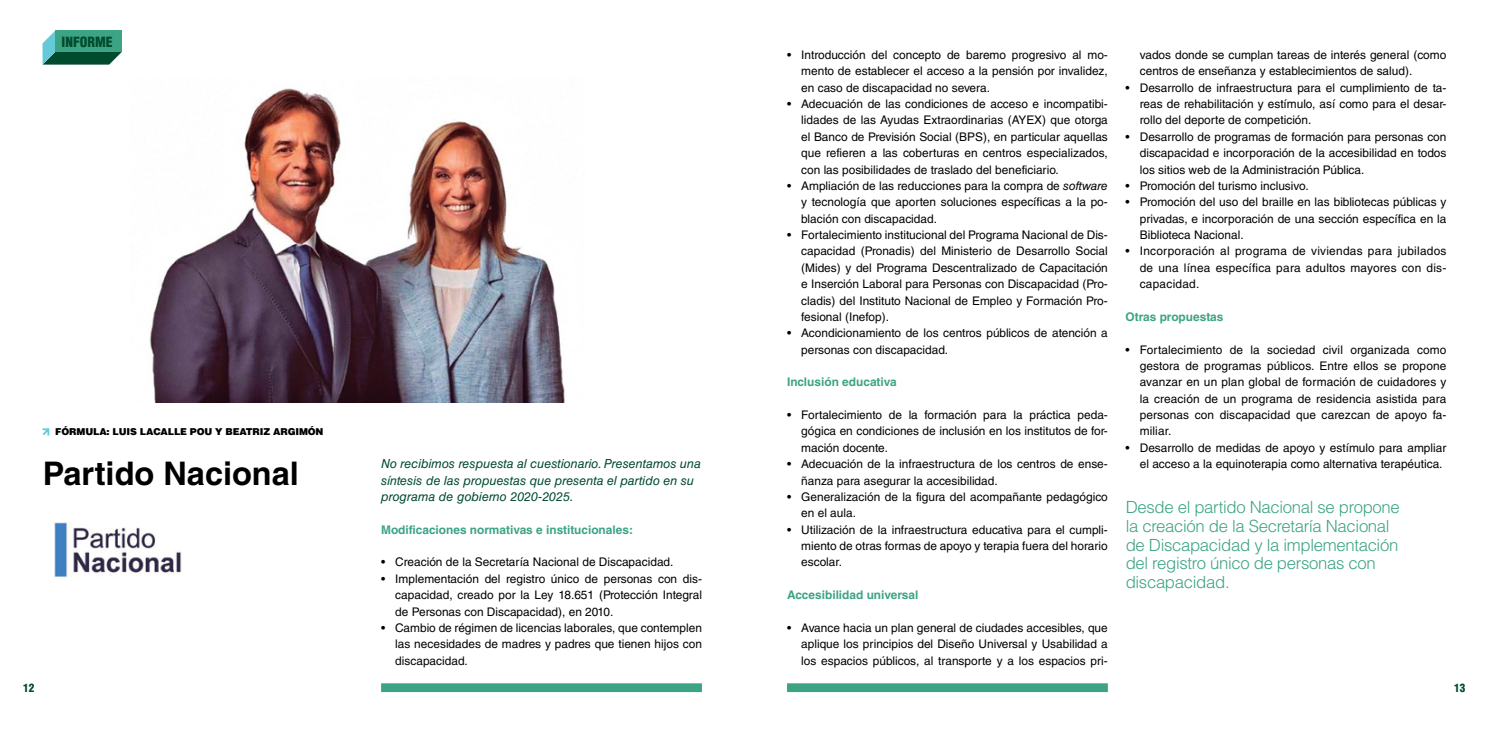
<style>
.page{position:relative;width:1489px;height:745px;background:#fff}
.page>*{position:absolute;margin:0;border:0;box-sizing:border-box;transform-origin:0 0}
.t1{font:700 32.5px "Helvetica LT Std";color:#000}
.t2{font:300 16.75px/18.8px "Helvetica LT Std";letter-spacing:-.02em;color:#3ca385}
.t3{font:900 condensed 13.75px "Helvetica LT Std";color:#004b2e}
.t4{font:italic 12.5px/16.4px "Helvetica LT Std";color:#004b2e}
.t5{font:11.88px/16.4px "Helvetica LT Std";color:#000;text-align:justify}
.t6{font:700 11.88px "Helvetica LT Std";color:#3ca385}
.t7{font:900 condensed 11.25px "Helvetica LT Std";color:#004b2e}
.t8{font:900 9.5px "Helvetica LT Std";letter-spacing:-.015em;color:#000}
.s1{font-style:italic}
</style>
<div class="page">
<img style="left:150px;top:88px;width:415px;height:314px">
<svg style="left:43px;top:31px;width:79px;height:34px"></svg>
<div style="left:55px;top:30px;width:67px;height:22px;background:#3ca385"></div>
<svg style="left:42px;top:428px;width:8px;height:8px"></svg>
<div style="left:381px;top:682px;width:321px;height:9px;background:#3ca385"></div>
<div style="left:787px;top:682px;width:320px;height:9px;background:#3ca385"></div>
<img style="left:54px;top:522px;width:128px;height:56px">
<p class="t3" style="left:62px;top:33px;width:53px">INFORME</p>
<p class="t8" style="left:55px;top:425px;width:270px">FÓRMULA: LUIS LACALLE POU Y BEATRIZ ARGIMÓN</p>
<h1 class="t1" style="left:43px;top:453px;width:258px">Partido Nacional</h1>
<p class="t4" style="left:381px;top:455px;width:321px">No recibimos respuesta al cuestionario. Presentamos una síntesis de las propuestas que presenta el partido en su programa de gobierno 2020-2025.</p>
<p class="t6" style="left:381px;top:522px;width:253px">Modificaciones normativas e institucionales:</p>
<p class="t5" style="left:381px;top:553px;width:294px">• Creación de la Secretaría Nacional de Discapacidad.</p>
<p class="t5" style="left:395px;top:570px;width:308px;text-indent:-14px">• Implementación del registro único de personas con dis&shy;capacidad, creado por la Ley 18.651 (Protección Integral de Personas con Discapacidad), en 2010.</p>
<p class="t5" style="left:395px;top:619px;width:308px;text-indent:-14px">• Cambio de régimen de licencias laborales, que contemplen las necesidades de madres y padres que tienen hijos con discapacidad.</p>
<p class="t5" style="left:801px;top:46px;width:308px;text-indent:-14px">• Introducción del concepto de baremo progresivo al mo&shy;mento de establecer el acceso a la pensión por invalidez, en caso de discapacidad no severa.</p>
<p class="t5" style="left:801px;top:96px;width:308px;text-indent:-14px">• Adecuación de las condiciones de acceso e incompatibi&shy;lidades de las Ayudas Extraordinarias (AYEX) que otorga el Banco de Previsión Social (BPS), en particular aquellas que refieren a las coberturas en centros especializados, con las posibilidades de traslado del beneficiario.</p>
<p class="t5" style="left:801px;top:177px;width:308px;text-indent:-14px">• Ampliación de las reducciones para la compra de <span class="s1">software </span>y tecnología que aporten soluciones específicas a la po&shy;blación con discapacidad.</p>
<p class="t5" style="left:801px;top:226px;width:308px;text-indent:-14px">• Fortalecimiento institucional del Programa Nacional de Dis&shy;capacidad (Pronadis) del Ministerio de Desarrollo Social (Mides) y del Programa Descentralizado de Capacitación e Inserción Laboral para Personas con Discapacidad (Pro&shy;cladis) del Instituto Nacional de Empleo y Formación Pro&shy;fesional (Inefop).</p>
<p class="t5" style="left:801px;top:324px;width:308px;text-indent:-14px">• Acondicionamiento de los centros públicos de atención a personas con discapacidad.</p>
<p class="t6" style="left:787px;top:374px;width:111px">Inclusión educativa</p>
<p class="t5" style="left:801px;top:406px;width:308px;text-indent:-14px">• Fortalecimiento de la formación para la práctica peda&shy;gógica en condiciones de inclusión en los institutos de for&shy;mación docente.</p>
<p class="t5" style="left:801px;top:455px;width:308px;text-indent:-14px">• Adecuación de la infraestructura de los centros de ense&shy;ñanza para asegurar la accesibilidad.</p>
<p class="t5" style="left:801px;top:488px;width:308px;text-indent:-14px">• Generalización de la figura del acompañante pedagógico en el aula.</p>
<p class="t5" style="left:801px;top:521px;width:308px;text-indent:-14px">• Utilización de la infraestructura educativa para el cumpli&shy;miento de otras formas de apoyo y terapia fuera del horario escolar.</p>
<p class="t6" style="left:787px;top:587px;width:133px">Accesibilidad universal</p>
<p class="t5" style="left:801px;top:619px;width:308px;text-indent:-14px">• Avance hacia un plan general de ciudades accesibles, que aplique los principios del Diseño Universal y Usabilidad a los espacios públicos, al transporte y a los espacios pri-</p>
<p class="t5" style="left:1139px;top:46px;width:308px">vados donde se cumplan tareas de interés general (como centros de enseñanza y establecimientos de salud).</p>
<p class="t5" style="left:1139px;top:79px;width:308px;text-indent:-14px">• Desarrollo de infraestructura para el cumplimiento de ta&shy;reas de rehabilitación y estímulo, así como para el desar&shy;rollo del deporte de competición.</p>
<p class="t5" style="left:1139px;top:128px;width:308px;text-indent:-14px">• Desarrollo de programas de formación para personas con discapacidad e incorporación de la accesibilidad en todos los sitios web de la Administración Pública.</p>
<p class="t5" style="left:1125px;top:177px;width:184px">• Promoción del turismo inclusivo.</p>
<p class="t5" style="left:1139px;top:194px;width:308px;text-indent:-14px">• Promoción del uso del braille en las bibliotecas públicas y privadas, e incorporación de una sección específica en la Biblioteca Nacional.</p>
<p class="t5" style="left:1139px;top:243px;width:308px;text-indent:-14px">• Incorporación al programa de viviendas para jubilados de una línea específica para adultos mayores con dis&shy;capacidad.</p>
<p class="t6" style="left:1125px;top:309px;width:99px">Otras propuestas</p>
<p class="t5" style="left:1139px;top:341px;width:308px;text-indent:-14px">• Fortalecimiento de la sociedad civil organizada como gestora de programas públicos. Entre ellos se propone avanzar en un plan global de formación de cuidadores y la creación de un programa de residencia asistida para personas con discapacidad que carezcan de apoyo fa&shy;miliar.</p>
<p class="t5" style="left:1139px;top:439px;width:308px;text-indent:-14px">• Desarrollo de medidas de apoyo y estímulo para ampliar el acceso a la equinoterapia como alternativa terapéutica.</p>
<h2 class="t2" style="left:1125px;top:497px;width:276px">Desde el partido Nacional se propone la creación de la Secretaría Nacional de Discapacidad y la implementación del registro único de personas con discapacidad.</h2>
<p class="t7" style="left:23px;top:679px;width:13px">12</p>
<p class="t7" style="left:1453px;top:680px;width:13px">13</p>
</div>
